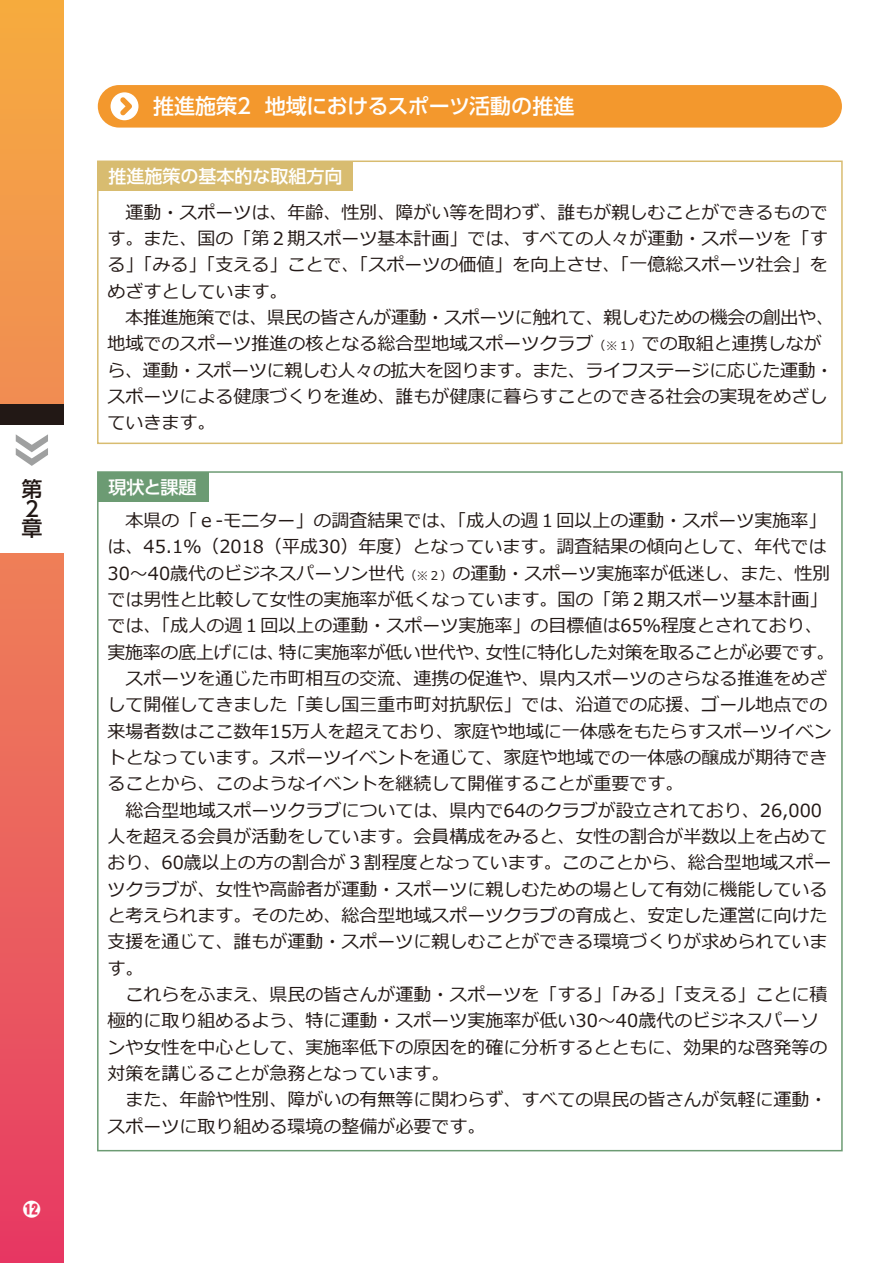
<style>
.page{position:relative;width:893px;height:1263px;background:#fff}
.page>*{position:absolute;margin:0;border:0;box-sizing:border-box;transform-origin:0 0}
.t1{font:21px "BIZ UDP Shin Go Medium";color:#fff}
.t2{font:21px/19.6px "BIZ UDP Shin Go Medium";color:#221815}
.t3{font:18px/26.4px "Meiryo";color:#221815;text-align:justify}
.t4{font:18px "Meiryo";letter-spacing:-.025em;color:#221815}
.t5{font:18px "BIZ UDP Shin Go Medium";color:#fff}
.s1{font-size:12px}
</style>
<div class="page">
<div style="left:98px;top:85px;width:744px;height:43px;background:#f3982d;border-radius:21px"></div>
<div style="left:111px;top:92px;width:27px;height:28px;background:#fff;border-radius:50%"></div>
<svg style="left:120px;top:97px;width:12px;height:18px"></svg>
<svg style="left:0;top:0;width:64px;height:1263px;background:#ed7456"></svg>
<div style="left:0;top:404px;width:64px;height:21px;background:#221815"></div>
<div style="left:0;top:425px;width:64px;height:128px;background:#fff"></div>
<svg style="left:16px;top:434px;width:32px;height:32px"></svg>
<div style="left:97px;top:161px;width:746px;height:283px;border:2px solid #d8bc70"></div>
<div style="left:98px;top:161px;width:255px;height:30px;background:#d8bc70"></div>
<div style="left:98px;top:472px;width:110px;height:30px;background:#6c9b73"></div>
<svg style="left:23px;top:1201px;width:17px;height:17px"></svg>
<p class="t2" style="left:21px;top:479px;width:22px">第<br>２章</p>
<p class="t1" style="left:153px;top:96px;width:423px">推進施策２　地域におけるスポーツ活動の推進</p>
<p class="t5" style="left:108px;top:167px;width:235px">推進施策の基本的な取組方向</p>
<p class="t3" style="left:108px;top:200px;width:721px;text-indent:18px">運動・スポーツは、年齢、性別、障がい等を問わず、誰もが親しむことができるものです。また、国の「第２期スポーツ基本計画」では、すべての人々が運動・スポーツを「する」「みる」「支える」ことで、「スポーツの価値」を向上させ、「一億総スポーツ社会」をめざすとしています。</p>
<p class="t3" style="left:108px;top:305px;width:728px;text-align:left;text-indent:18px">本推進施策では、県民の皆さんが運動・スポーツに触れて、親しむための機会の創出や、地域でのスポーツ推進の核となる総合型地域スポーツクラブ<span class="s1">（※１）</span>での取組と連携しながら、運動・スポーツに親しむ人々の拡大を図ります。また、ライフステージに応じた運動・スポーツによる健康づくりを進め、誰もが健康に暮らすことのできる社会の実現をめざしていきます。</p>
<p class="t5" style="left:108px;top:478px;width:89px">現状と課題</p>
<p class="t3" style="left:126px;top:508px;width:702px">本県の「ｅ-モニター」の調査結果では、「成人の週１回以上の運動・スポーツ実施率」</p>
<p class="t3" style="left:108px;top:534px;width:720px">は、45.1％（2018（平成30）年度）となっています。調査結果の傾向として、年代では</p>
<p class="t3" style="left:108px;top:561px;width:724px">30～40歳代のビジネスパーソン世代<span class="s1">（※２）</span>の運動・スポーツ実施率が低迷し、また、性別</p>
<p class="t3" style="left:108px;top:587px;width:722px">では男性と比較して女性の実施率が低くなっています。国の「第２期スポーツ基本計画」</p>
<p class="t3" style="left:108px;top:614px;width:717px">では、「成人の週１回以上の運動・スポーツ実施率」の目標値は65％程度とされており、</p>
<p class="t4" style="left:108px;top:639px;width:728px">実施率の底上げには、特に実施率が低い世代や、女性に特化した対策を取ることが必要です。</p>
<p class="t3" style="left:126px;top:666px;width:704px">スポーツを通じた市町相互の交流、連携の促進や、県内スポーツのさらなる推進をめざ</p>
<p class="t3" style="left:108px;top:692px;width:722px">して開催してきました「美し国三重市町対抗駅伝」では、沿道での応援、ゴール地点での</p>
<p class="t3" style="left:108px;top:719px;width:726px">来場者数はここ数年15万人を超えており、家庭や地域に一体感をもたらすスポーツイベン</p>
<p class="t3" style="left:108px;top:745px;width:722px">トとなっています。スポーツイベントを通じて、家庭や地域での一体感の醸成が期待でき</p>
<p class="t3" style="left:108px;top:771px;width:578px">ることから、このようなイベントを継続して開催することが重要です。</p>
<p class="t3" style="left:126px;top:798px;width:698px">総合型地域スポーツクラブについては、県内で64のクラブが設立されており、26,000</p>
<p class="t3" style="left:108px;top:824px;width:722px">人を超える会員が活動をしています。会員構成をみると、女性の割合が半数以上を占めて</p>
<p class="t3" style="left:108px;top:850px;width:726px">おり、60歳以上の方の割合が３割程度となっています。このことから、総合型地域スポー</p>
<p class="t3" style="left:108px;top:877px;width:722px">ツクラブが、女性や高齢者が運動・スポーツに親しむための場として有効に機能している</p>
<p class="t3" style="left:108px;top:903px;width:722px">と考えられます。そのため、総合型地域スポーツクラブの育成と、安定した運営に向けた</p>
<p class="t3" style="left:108px;top:929px;width:722px">支援を通じて、誰もが運動・スポーツに親しむことができる環境づくりが求められていま</p>
<p class="t3" style="left:108px;top:956px;width:37px">す。</p>
<p class="t3" style="left:126px;top:982px;width:704px">これらをふまえ、県民の皆さんが運動・スポーツを「する」「みる」「支える」ことに積</p>
<p class="t3" style="left:108px;top:1008px;width:712px">極的に取り組めるよう、特に運動・スポーツ実施率が低い30～40歳代のビジネスパーソ</p>
<p class="t3" style="left:108px;top:1035px;width:722px">ンや女性を中心として、実施率低下の原因を的確に分析するとともに、効果的な啓発等の</p>
<p class="t3" style="left:108px;top:1061px;width:344px">対策を講じることが急務となっています。</p>
<p class="t3" style="left:126px;top:1087px;width:704px">また、年齢や性別、障がいの有無等に関わらず、すべての県民の皆さんが気軽に運動・</p>
<p class="t3" style="left:108px;top:1114px;width:380px">スポーツに取り組める環境の整備が必要です。</p>
</div>
